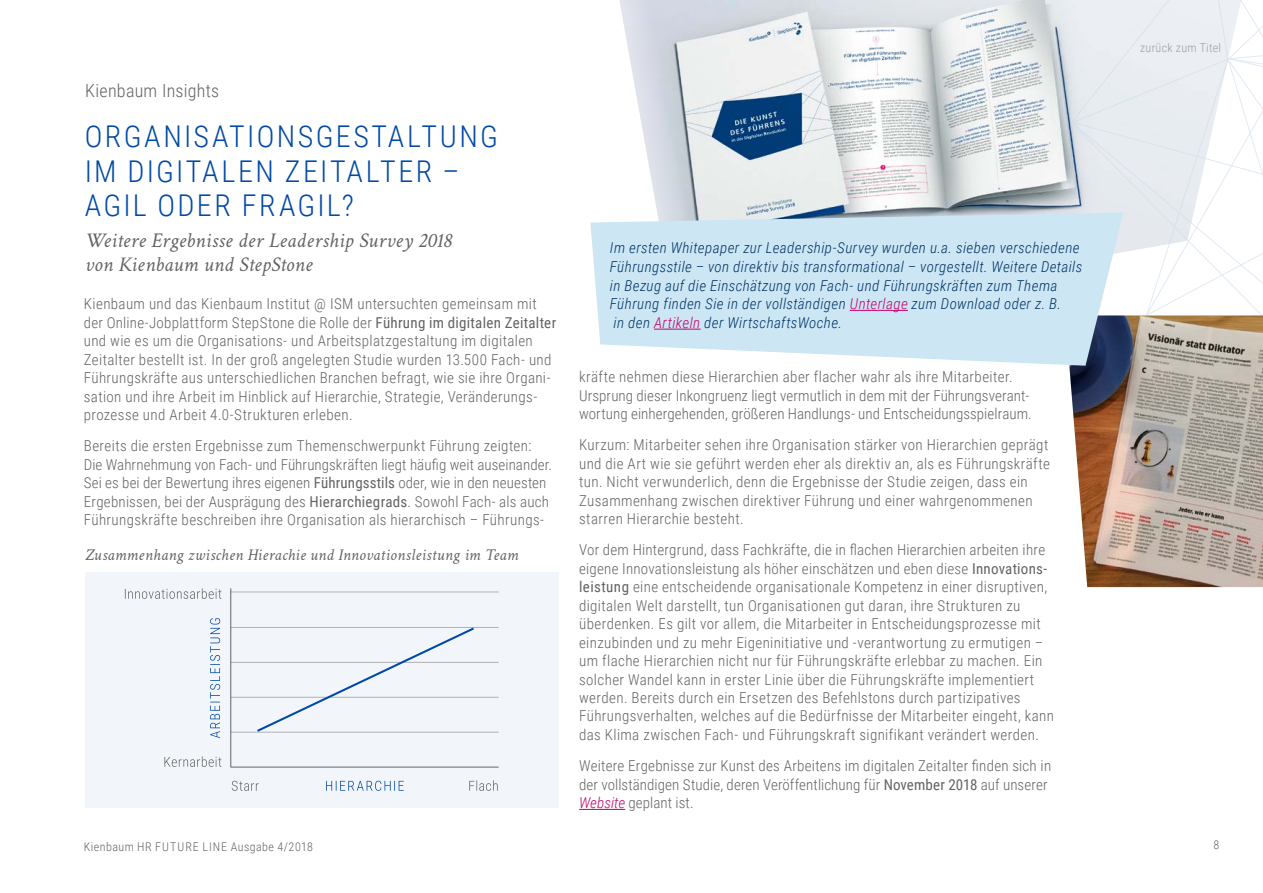
<style>
.page{position:relative;width:1263px;height:893px;background:#fff}
.page>*{position:absolute;margin:0;border:0;box-sizing:border-box;transform-origin:0 0}
.t1{font:300 30px/34.5px "Roboto Condensed";letter-spacing:.08em;color:#0049a4}
.t2{font:italic 21px/24px "Crimson Text";letter-spacing:.015em;color:#636362}
.t3{font:300 18px "Roboto Condensed";letter-spacing:.015em;color:#636362}
.t4{font:italic 16.5px "Crimson Text";letter-spacing:.02em;color:#636362}
.t5{font:300 15px/18.5px "Roboto Condensed";letter-spacing:.025em;color:#636362}
.t6{font:italic 300 15px/18.8px "Roboto Condensed";letter-spacing:.025em;color:#003264}
.t7{font:300 15px/18.5px "Roboto Condensed";letter-spacing:.005em;color:#636362}
.t8{font:300 12px "Roboto Condensed";letter-spacing:.04em;color:#636362}
.t9{font:300 12px "Roboto Condensed";letter-spacing:.025em;color:#9c9d9d}
.s1{font-weight:400}
.s2{color:#c3006b}
.s3{font-style:italic;color:#c3006b}
</style>
<div class="page">
<hr style="left:579px;top:809px;width:46px;height:1px;background:#c3006b">
<div style="left:85px;top:572px;width:474px;height:235px;background:#f2f6fa"></div>
<hr style="left:230px;top:732px;width:269px;height:1px;background:#b1b2b3">
<hr style="left:230px;top:697px;width:269px;height:1px;background:#b1b2b3">
<hr style="left:230px;top:662px;width:269px;height:1px;background:#b1b2b3">
<hr style="left:230px;top:627px;width:269px;height:1px;background:#b1b2b3">
<hr style="left:230px;top:592px;width:269px;height:1px;background:#b1b2b3">
<svg style="left:255px;top:627px;width:221px;height:106px"></svg>
<hr style="left:230px;top:588px;width:1px;height:179px;background:#636362">
<hr style="left:230px;top:767px;width:269px;height:1px;background:#636362">
<svg style="left:125px;top:588px;width:96px;height:11px"></svg>
<svg style="left:232px;top:781px;width:27px;height:10px"></svg>
<svg style="left:326px;top:781px;width:78px;height:10px"></svg>
<svg style="left:210px;top:618px;width:10px;height:120px"></svg>
<svg style="left:469px;top:780px;width:29px;height:11px"></svg>
<svg style="left:164px;top:756px;width:57px;height:11px"></svg>
<img style="left:619px;top:0;width:452px;height:213px">
<svg style="left:1071px;top:0;width:192px;height:315px"></svg>
<img style="left:1069px;top:315px;width:194px;height:272px">
<svg style="left:590px;top:213px;width:533px;height:153px;background:#cce3f0"></svg>
<hr style="left:850px;top:310px;width:58px;height:1px;background:#c3006b">
<hr style="left:654px;top:329px;width:47px;height:1px;background:#c3006b">
<p class="t3" style="left:85px;top:78px;width:136px">Kienbaum Insights</p>
<h1 class="t1" style="left:85px;top:118px;width:415px">ORGANISATIONSGESTALTUNG<br>IM DIGITALEN ZEITALTER –<br>AGIL ODER FRAGIL?</h1>
<h2 class="t2" style="left:85px;top:228px;width:368px">Weitere Ergebnisse der Leadership Survey 2018 von Kienbaum und StepStone</h2>
<p class="t5" style="left:84px;top:294px;width:474px">Kienbaum und das Kienbaum Institut @ ISM untersuchten gemeinsam mit der Online-Jobplattform StepStone die Rolle der <span class="s1">Führung im digitalen Zeitalter </span>und wie es um die Organisations- und Arbeitsplatzgestaltung im digitalen Zeitalter bestellt ist. In der groß angelegten Studie wurden 13.500 Fach- und Führungskräfte aus unterschiedlichen Branchen befragt, wie sie ihre Organi&shy;sation und ihre Arbeit im Hinblick auf Hierarchie, Strategie, Veränderungs&shy;prozesse und Arbeit 4.0-Strukturen erleben.</p>
<p class="t5" style="left:84px;top:436px;width:470px">Bereits die ersten Ergebnisse zum Themenschwerpunkt Führung zeigten:<br>Die Wahrnehmung von Fach- und Führungskräften liegt häufig weit auseinander.<br>Sei es bei der Bewertung ihres eigenen <span class="s1">Führungsstils</span> oder, wie in den neuesten Ergebnissen, bei der Ausprägung des <span class="s1">Hierarchiegrads</span>. Sowohl Fach- als auch Führungskräfte beschreiben ihre Organisation als hierarchisch – Führungs-</p>
<p class="t4" style="left:85px;top:545px;width:435px">Zusammenhang zwischen Hierachie und Innovationsleistung im Team</p>
<p class="t8" style="left:84px;top:838px;width:231px">Kienbaum HR FUTURE LINE Ausgabe 4/2018</p>
<p class="t6" style="left:610px;top:238px;width:474px">Im ersten Whitepaper zur Leadership-Survey wurden u.a. sieben verschiedene Führungsstile – von direktiv bis transformational – vorgestellt. Weitere Details in Bezug auf die Einschätzung von Fach- und Führungskräften zum Thema Führung finden Sie in der vollständigen <span class="s2">Unterlage</span> zum Download oder z. B.<br>in den <span class="s2">Artikeln</span> der WirtschaftsWoche.</p>
<p class="t7" style="left:579px;top:367px;width:454px">kräfte nehmen diese Hierarchien aber flacher wahr als ihre Mitarbeiter.<br>Ursprung dieser Inkongruenz liegt vermutlich in dem mit der Führungsverant&shy;wortung einhergehenden, größeren Handlungs- und Entscheidungsspielraum.</p>
<p class="t5" style="left:579px;top:435px;width:472px">Kurzum: Mitarbeiter sehen ihre Organisation stärker von Hierarchien geprägt und die Art wie sie geführt werden eher als direktiv an, als es Führungskräfte tun. Nicht verwunderlich, denn die Ergebnisse der Studie zeigen, dass ein Zusammenhang zwischen direktiver Führung und einer wahrgenommenen starren Hierarchie besteht.</p>
<p class="t5" style="left:579px;top:540px;width:476px">Vor dem Hintergrund, dass Fachkräfte, die in flachen Hierarchien arbeiten ihre eigene Innovationsleistung als höher einschätzen und eben diese <span class="s1">Innovations&shy;leistung</span> eine entscheidende organisationale Kompetenz in einer disruptiven, digitalen Welt darstellt, tun Organisationen gut daran, ihre Strukturen zu überdenken. Es gilt vor allem, die Mitarbeiter in Entscheidungsprozesse mit einzubinden und zu mehr Eigeninitiative und -verantwortung zu ermutigen – um flache Hierarchien nicht nur für Führungskräfte erlebbar zu machen. Ein solcher Wandel kann in erster Linie über die Führungskräfte implementiert werden. Bereits durch ein Ersetzen des Befehlstons durch partizipatives Führungsverhalten, welches auf die Bedürfnisse der Mitarbeiter eingeht, kann das Klima zwischen Fach- und Führungskraft signifikant verändert werden.</p>
<p class="t5" style="left:579px;top:756px;width:474px">Weitere Ergebnisse zur Kunst des Arbeitens im digitalen Zeitalter finden sich in der vollständigen Studie, deren Veröffentlichung für <span class="s1">November 2018</span> auf unserer<br><span class="s3">Website</span> geplant ist.</p>
<p class="t9" style="left:1140px;top:39px;width:82px">zurück zum Titel</p>
<p class="t8" style="left:1213px;top:837px;width:7px">8</p>
</div>
